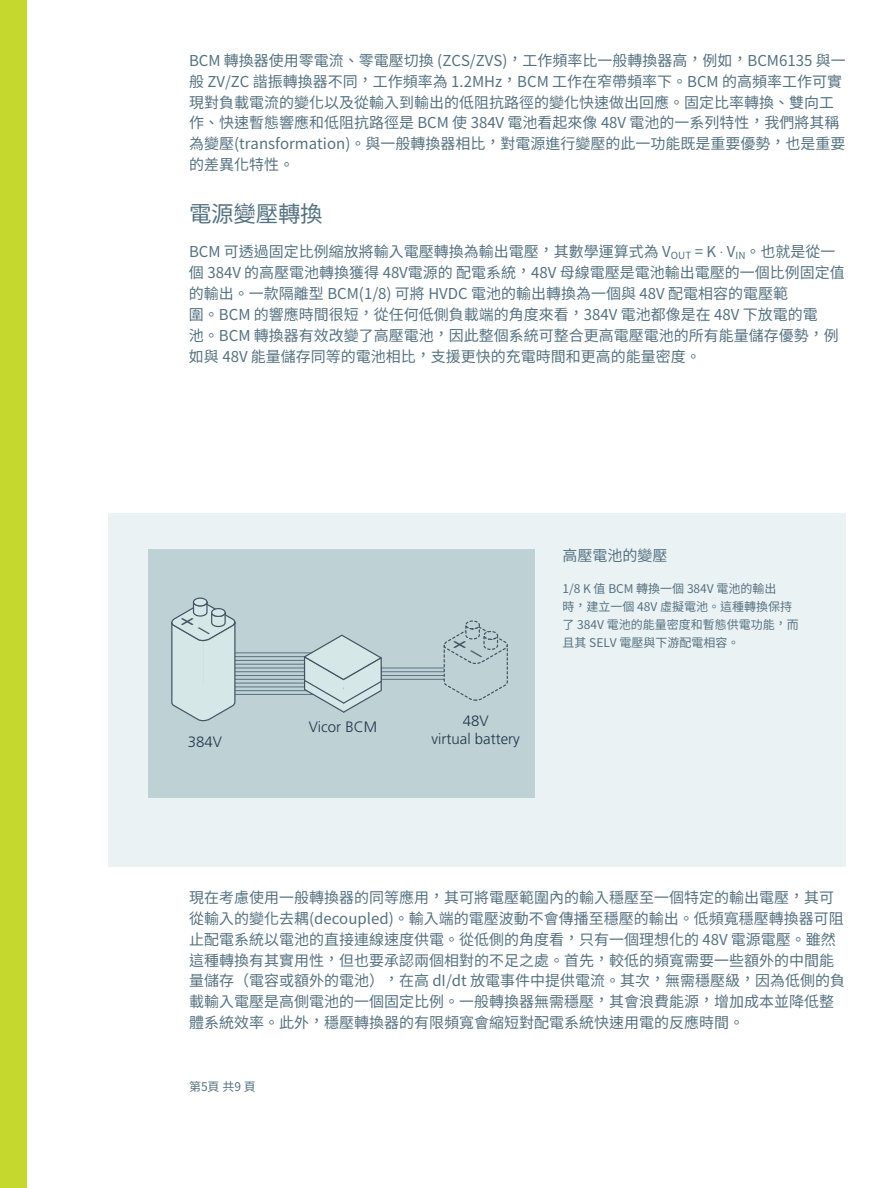
<style>
.page{position:relative;width:891px;height:1188px;background:#fff}
.page>*{position:absolute;margin:0;border:0;box-sizing:border-box;transform-origin:0 0}
.P__Normal__10_14{font:22.5px "Noto Sans Hant";letter-spacing:-.01em;color:#557281}
.P__Normal__10_14-2{font:15px/21px "Noto Sans Hant";color:#557281}
.t1{font:300 15px/18px "Frutiger LT Pro";color:#1e384b;text-align:center}
.P__Small__8_12{font:15px "Noto Sans Hant";color:#557281}
.P__Small__8_12-2{font:12px/18px "Noto Sans Hant";color:#557281}
.P__Normal__10_14-3{font:12px "Noto Sans Hant";color:#557281}
.s1{font-family:"Frutiger LT Pro";font-weight:300}
</style>
<div class="page">
<div style="left:0;top:0;width:27px;height:1188px;background:#c4d82d"></div>
<div style="left:108px;top:513px;width:738px;height:354px;background:#ebf2f4"></div>
<div style="left:148px;top:549px;width:388px;height:249px;background:#bed1d5"></div>
<hr style="left:356px;top:671px;width:89px;height:1px;background:#577282">
<hr style="left:356px;top:675px;width:89px;height:1px;background:#577282">
<hr style="left:356px;top:679px;width:89px;height:1px;background:#577282">
<hr style="left:356px;top:668px;width:89px;height:1px;background:#577282">
<hr style="left:220px;top:671px;width:113px;height:1px;background:#577282">
<hr style="left:220px;top:668px;width:113px;height:1px;background:#577282">
<hr style="left:220px;top:664px;width:113px;height:1px;background:#577282">
<hr style="left:220px;top:660px;width:113px;height:1px;background:#577282">
<hr style="left:220px;top:656px;width:113px;height:1px;background:#577282">
<hr style="left:220px;top:653px;width:113px;height:1px;background:#577282">
<hr style="left:220px;top:675px;width:113px;height:1px;background:#577282">
<hr style="left:220px;top:679px;width:113px;height:1px;background:#577282">
<hr style="left:220px;top:683px;width:113px;height:1px;background:#577282">
<hr style="left:220px;top:687px;width:113px;height:1px;background:#577282">
<hr style="left:220px;top:690px;width:113px;height:1px;background:#577282">
<hr style="left:220px;top:694px;width:113px;height:1px;background:#577282">
<div style="left:193px;top:598px;width:15px;height:9px;border:1px solid #435363;border-radius:50%"></div>
<div style="left:465px;top:620px;width:15px;height:9px;border:1px dashed #435363;border-radius:50%"></div>
<svg style="left:302px;top:634px;width:82px;height:79px"></svg>
<svg style="left:171px;top:601px;width:67px;height:121px"></svg>
<svg style="left:442px;top:624px;width:66px;height:77px"></svg>
<p class="P__Normal__10_14-2" style="left:189px;top:50px;width:658px">BCM 轉換器使用零電流、零電壓切換 (ZCS/ZVS)，工作頻率比一般轉換器高，例如，BCM6135 與一般 ZV/ZC 諧振轉換器不同，工作頻率為 1.2MHz，BCM 工作在窄帶頻率下。BCM 的高頻率工作可實現對負載電流的變化以及從輸入到輸出的低阻抗路徑的變化快速做出回應。固定比率轉換、雙向工作、快速暫態響應和低阻抗路徑是 BCM 使 384V 電池看起來像 48V 電池的一系列特性，我們將其稱為變壓(transformation)。與一般轉換器相比，對電源進行變壓的此一功能既是重要優勢，也是重要的差異化特性。</p>
<p class="P__Normal__10_14" style="left:189px;top:201px;width:135px">電源變壓轉換</p>
<p class="P__Normal__10_14-2" style="left:189px;top:241px;width:657px">BCM 可透過固定比例縮放將輸入電壓轉換為輸出電壓，其數學運算式為 V<sub>OUT</sub> = K <span class="s1">∙</span> V<sub>IN</sub>。也就是從一個 384V 的高壓電池轉換獲得 48V電源的 配電系統，48V 母線電壓是電池輸出電壓的一個比例固定值的輸出。一款隔離型 BCM(1/8) 可將 HVDC 電池的輸出轉換為一個與 48V 配電相容的電壓範<br>圍。BCM 的響應時間很短，從任何低側負載端的角度來看，384V 電池都像是在 48V 下放電的電<br>池。BCM 轉換器有效改變了高壓電池，因此整個系統可整合更高電壓電池的所有能量儲存優勢，例如與 48V 能量儲存同等的電池相比，支援更快的充電時間和更高的能量密度。</p>
<p class="t1" style="left:188px;top:733px;width:36px">384V</p>
<p class="t1" style="left:309px;top:718px;width:70px">Vicor BCM</p>
<p class="t1" style="left:432px;top:712px;width:90px">48V<br>virtual battery</p>
<p class="P__Small__8_12" style="left:562px;top:547px;width:106px">高壓電池的變壓</p>
<p class="P__Small__8_12-2" style="left:562px;top:580px;width:238px">1/8 K 值 BCM 轉換一個 384V 電池的輸出<br>時，建立一個 48V 虛擬電池。這種轉換保持了 384V 電池的能量密度和暫態供電功能，而且其 SELV 電壓與下游配電相容。</p>
<p class="P__Normal__10_14-2" style="left:189px;top:887px;width:658px">現在考慮使用一般轉換器的同等應用，其可將電壓範圍內的輸入穩壓至一個特定的輸出電壓，其可從輸入的變化去耦(decoupled)。輸入端的電壓波動不會傳播至穩壓的輸出。低頻寬穩壓轉換器可阻止配電系統以電池的直接連線速度供電。從低側的角度看，只有一個理想化的 48V 電源電壓。雖然這種轉換有其實用性，但也要承認兩個相對的不足之處。首先，較低的頻寬需要一些額外的中間能量儲存（電容或額外的電池），在高 dI/dt 放電事件中提供電流。其次，無需穩壓級，因為低側的負載輸入電壓是高側電池的一個固定比例。一般轉換器無需穩壓，其會浪費能源，增加成本並降低整體系統效率。此外，穩壓轉換器的有限頻寬會縮短對配電系統快速用電的反應時間。</p>
<p class="P__Normal__10_14-3" style="left:189px;top:1080px;width:68px">第5頁 共9 頁</p>
</div>
